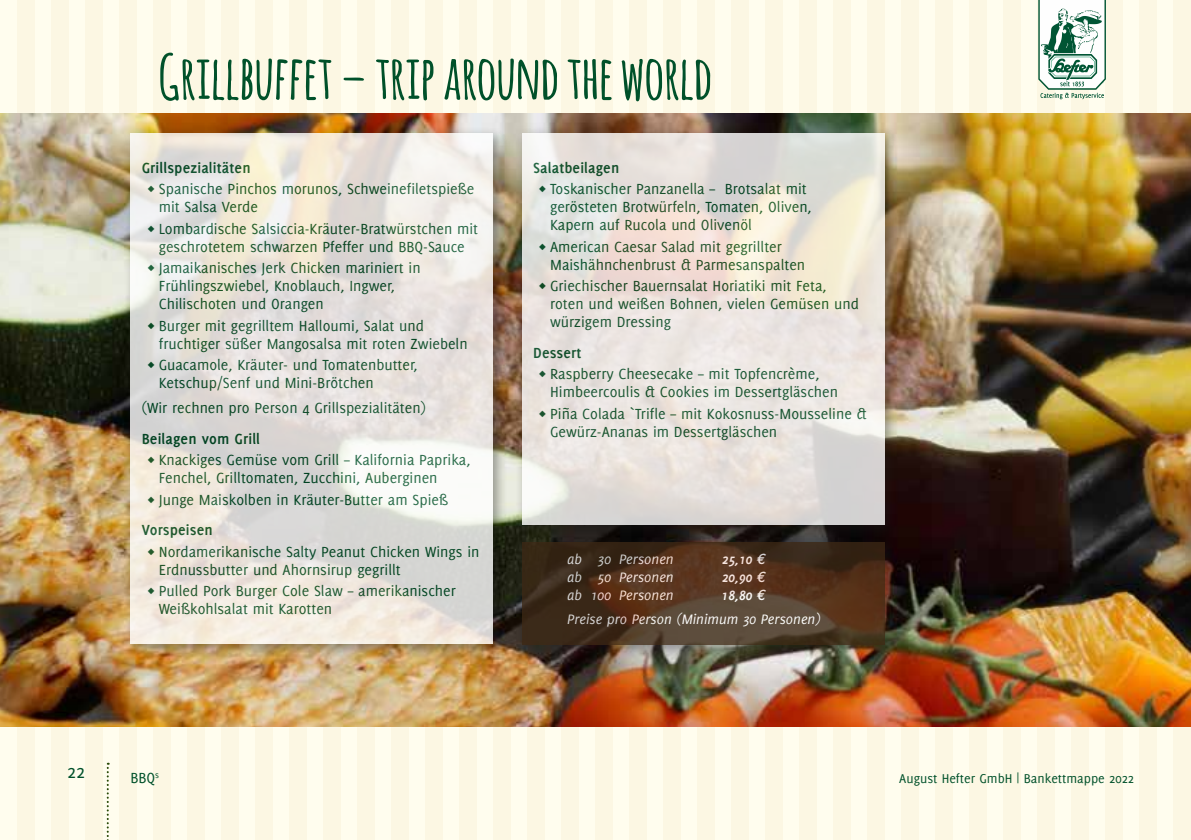
<style>
.page{position:relative;width:1191px;height:840px;background:#fff}
.page>*{position:absolute;margin:0;border:0;box-sizing:border-box;transform-origin:0 0}
.t1{font:700 60px "Amatic";letter-spacing:.01em;color:#00512a}
.t2{font:20px "Delicious";color:#00512a}
.t3{font:16px/18px "Delicious";color:#00512a}
.t4{font:700 16px "Delicious";letter-spacing:.01em;color:#00512a}
.t5{font:italic 15px "Delicious";color:#fff}
.t6{font:italic 700 15px "Delicious";color:#fff}
.t7{font:14px "Delicious";color:#00512a}
</style>
<div class="page">
<div style="left:0;top:0;width:1191px;height:839px;background:#fffdee"></div>
<hr style="left:0;top:0;width:1px;height:839px;background:#fcf7e3">
<div style="left:17px;top:0;width:17px;height:839px;background:#fcf7e3"></div>
<div style="left:51px;top:0;width:17px;height:839px;background:#fcf7e3"></div>
<div style="left:85px;top:0;width:17px;height:839px;background:#fcf7e3"></div>
<div style="left:119px;top:0;width:17px;height:839px;background:#fcf7e3"></div>
<div style="left:153px;top:0;width:17px;height:839px;background:#fcf7e3"></div>
<div style="left:187px;top:0;width:17px;height:839px;background:#fcf7e3"></div>
<div style="left:221px;top:0;width:17px;height:839px;background:#fcf7e3"></div>
<div style="left:255px;top:0;width:17px;height:839px;background:#fcf7e3"></div>
<div style="left:289px;top:0;width:17px;height:839px;background:#fcf7e3"></div>
<div style="left:323px;top:0;width:17px;height:839px;background:#fcf7e3"></div>
<div style="left:357px;top:0;width:17px;height:839px;background:#fcf7e3"></div>
<div style="left:391px;top:0;width:17px;height:839px;background:#fcf7e3"></div>
<div style="left:425px;top:0;width:17px;height:839px;background:#fcf7e3"></div>
<div style="left:459px;top:0;width:17px;height:839px;background:#fcf7e3"></div>
<div style="left:493px;top:0;width:17px;height:839px;background:#fcf7e3"></div>
<div style="left:527px;top:0;width:17px;height:839px;background:#fcf7e3"></div>
<div style="left:561px;top:0;width:17px;height:839px;background:#fcf7e3"></div>
<div style="left:595px;top:0;width:17px;height:839px;background:#fcf7e3"></div>
<div style="left:629px;top:0;width:17px;height:839px;background:#fcf7e3"></div>
<div style="left:663px;top:0;width:17px;height:839px;background:#fcf7e3"></div>
<div style="left:697px;top:0;width:17px;height:839px;background:#fcf7e3"></div>
<div style="left:731px;top:0;width:17px;height:839px;background:#fcf7e3"></div>
<div style="left:765px;top:0;width:17px;height:839px;background:#fcf7e3"></div>
<div style="left:799px;top:0;width:17px;height:839px;background:#fcf7e3"></div>
<div style="left:833px;top:0;width:17px;height:839px;background:#fcf7e3"></div>
<div style="left:867px;top:0;width:17px;height:839px;background:#fcf7e3"></div>
<div style="left:901px;top:0;width:17px;height:839px;background:#fcf7e3"></div>
<div style="left:935px;top:0;width:17px;height:839px;background:#fcf7e3"></div>
<div style="left:969px;top:0;width:17px;height:839px;background:#fcf7e3"></div>
<div style="left:1003px;top:0;width:17px;height:839px;background:#fcf7e3"></div>
<div style="left:1037px;top:0;width:17px;height:839px;background:#fcf7e3"></div>
<div style="left:1071px;top:0;width:18px;height:839px;background:#fcf7e3"></div>
<div style="left:1106px;top:0;width:17px;height:839px;background:#fcf7e3"></div>
<div style="left:1140px;top:0;width:17px;height:839px;background:#fcf7e3"></div>
<div style="left:1174px;top:0;width:17px;height:839px;background:#fcf7e3"></div>
<svg style="left:1038px;top:0;width:68px;height:99px"></svg>
<svg style="left:107px;top:762px;width:2px;height:78px"></svg>
<img style="left:0;top:113px;width:1191px;height:613px">
<div style="left:515px;top:534px;width:384px;height:124px;background:#1d1d1b;opacity:.5"></div>
<svg style="left:522px;top:541px;width:362px;height:102px;background:#4b3320"></svg>
<div style="left:123px;top:126px;width:385px;height:532px;background:#1d1d1b;opacity:.5"></div>
<svg style="left:130px;top:133px;width:363px;height:510px"></svg>
<div style="left:515px;top:126px;width:384px;height:414px;background:#1d1d1b;opacity:.5"></div>
<svg style="left:522px;top:133px;width:362px;height:391px"></svg>
<h1 class="t1" style="left:159px;top:34px;width:555px">GRILLBUFFET – TRIP AROUND THE WORLD</h1>
<p class="t4" style="left:142px;top:158px;width:110px">Grillspezialitäten</p>
<p class="t3" style="left:159px;top:180px;width:317px;text-indent:-11px">◊ Spanische Pinchos morunos, Schweinefiletspieße mit Salsa Verde</p>
<p class="t3" style="left:147px;top:219px;width:332px;text-align:center">◊ Lombardische Salsiccia-Kräuter-Bratwürstchen mit geschrotetem schwarzen Pfeffer und BBQ-Sauce</p>
<p class="t3" style="left:159px;top:258px;width:263px;text-indent:-11px">◊ Jamaikanisches Jerk Chicken mariniert in<br>Frühlingszwiebel, Knoblauch, Ingwer,<br>Chilischoten und Orangen</p>
<p class="t3" style="left:159px;top:316px;width:310px;text-indent:-11px">◊ Burger mit gegrilltem Halloumi, Salat und fruchtiger süßer Mangosalsa mit roten Zwiebeln</p>
<p class="t3" style="left:159px;top:355px;width:260px;text-indent:-11px">◊ Guacamole, Kräuter- und Tomatenbutter,<br>Ketschup/Senf und Mini-Brötchen</p>
<p class="t3" style="left:142px;top:398px;width:286px">(Wir rechnen pro Person 4 Grillspezialitäten)</p>
<p class="t4" style="left:142px;top:429px;width:120px">Beilagen vom Grill</p>
<p class="t3" style="left:159px;top:450px;width:313px;text-indent:-11px">◊ Knackiges Gemüse vom Grill – Kalifornia Paprika,<br>Fenchel, Grilltomaten, Zucchini, Auberginen</p>
<p class="t3" style="left:147px;top:490px;width:302px">◊ Junge Maiskolben in Kräuter-Butter am Spieß</p>
<p class="t4" style="left:142px;top:520px;width:72px">Vorspeisen</p>
<p class="t3" style="left:159px;top:541px;width:322px;text-indent:-11px">◊ Nordamerikanische Salty Peanut Chicken Wings in<br>Erdnussbutter und Ahornsirup gegrillt</p>
<p class="t3" style="left:159px;top:581px;width:298px;text-indent:-11px">◊ Pulled Pork Burger Cole Slaw – amerikanischer<br>Weißkohlsalat mit Karotten</p>
<p class="t4" style="left:533px;top:158px;width:88px">Salatbeilagen</p>
<p class="t3" style="left:550px;top:180px;width:263px;text-indent:-11px">◊ Toskanischer Panzanella – Brotsalat mit gerösteten Brotwürfeln, Tomaten, Oliven,<br>Kapern auf Rucola und Olivenöl</p>
<p class="t3" style="left:550px;top:237px;width:257px;text-indent:-11px">◊ American Caesar Salad mit gegrillter<br>Maishähnchenbrust &amp; Parmesanspalten</p>
<p class="t3" style="left:550px;top:276px;width:310px;text-indent:-11px">◊ Griechischer Bauernsalat Horiatiki mit Feta, roten und weißen Bohnen, vielen Gemüsen und würzigem Dressing</p>
<p class="t4" style="left:533px;top:343px;width:50px">Dessert</p>
<p class="t3" style="left:550px;top:364px;width:289px;text-indent:-11px">◊ Raspberry Cheesecake – mit Topfencrème,<br>Himbeercoulis &amp; Cookies im Dessertgläschen</p>
<p class="t3" style="left:550px;top:404px;width:318px;text-indent:-11px">◊ Piña Colada `Trifle – mit Kokosnuss-Mousseline &amp;<br>Gewürz-Ananas im Dessertgläschen</p>
<p class="t5" style="left:567px;top:550px;width:108px">ab 30 Personen</p>
<p class="t6" style="left:721px;top:550px;width:45px">25,10 ¤</p>
<p class="t5" style="left:567px;top:568px;width:108px">ab 50 Personen</p>
<p class="t6" style="left:721px;top:568px;width:45px">20,90 ¤</p>
<p class="t5" style="left:567px;top:586px;width:108px">ab 100 Personen</p>
<p class="t6" style="left:721px;top:586px;width:45px">18,80 ¤</p>
<p class="t5" style="left:567px;top:610px;width:255px">Preise pro Person (Minimum 30 Personen)</p>
<p class="t2" style="left:67px;top:759px;width:19px">22</p>
<p class="t3" style="left:130px;top:768px;width:30px">BBQ<sup>s</sup></p>
<p class="t7" style="left:899px;top:770px;width:236px">August Hefter GmbH | Bankettmappe 2022</p>
</div>
